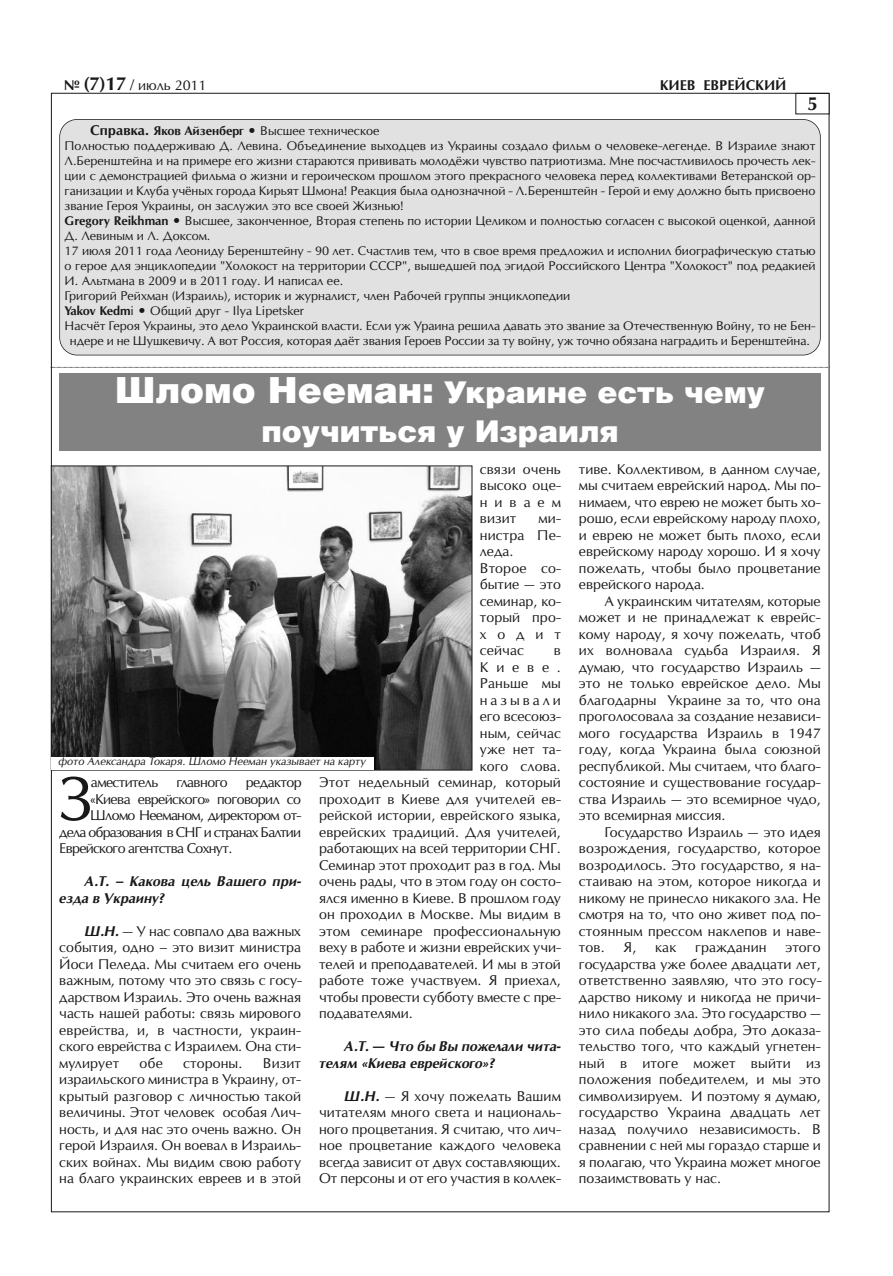
<style>
.page{position:relative;width:893px;height:1276px;background:#fff}
.page>*{position:absolute;margin:0;border:0;box-sizing:border-box;transform-origin:0 0}
.t1{font:59.1px "Opium New";color:#191919}
.t2{font:900 30px/38.8px "Helios";color:#fff;text-align:center}
.t3{font:700 18px "Opium New";color:#191919}
.t4{font:13.5px/16.5px "Opium New";color:#191919;text-align:justify}
.t5{font:italic 700 13.5px/16.5px "Opium New";color:#191919}
.t6{font:13.5px "Opium New";letter-spacing:-.04em;color:#191919}
.t7{font:13.5px "Opium New";letter-spacing:-.06em;color:#191919}
.t8{font:13.5px "Opium New";letter-spacing:-.045em;color:#191919}
.t9{font:13.5px "Opium New";letter-spacing:-.05em;color:#191919}
.t10{font:700 13.5px "Opium New";color:#191919}
.t11{font:13.5px "Opium New";letter-spacing:.225em;color:#191919}
.t12{font:12px "Opium New";color:#191919}
.t13{font:italic 10.5px "Opium New";color:#191919}
.s1{font-weight:700}
.s2{font-weight:700;font-size:18px}
.s3{font-weight:700;font-size:13.5px}
.s4{font-size:36px}
.s5{font-weight:700;font-style:italic}
</style>
<div class="page">
<div style="left:795px;top:93px;width:34px;height:21px;border:1px solid #191919"></div>
<div style="left:60px;top:120px;width:760px;height:235px;background:#e1e1e1;border-radius:17px"></div>
<div style="left:59px;top:119px;width:762px;height:236px;border:2px solid #191919;border-radius:18px"></div>
<svg style="left:51px;top:367px;width:779px;height:1px"></svg>
<div style="left:59px;top:373px;width:762px;height:78px;background:#828282"></div>
<img style="left:53px;top:467px;width:417px;height:301px">
<div style="left:51px;top:757px;width:322px;height:12px;background:#fff"></div>
<p class="t4" style="left:64px;top:77px;width:144px"><span class="s1">№</span> <span class="s2">(7)17</span> / июль 2011</p>
<p class="t10" style="left:660px;top:77px;width:128px">КИЕВ ЕВРЕЙСКИЙ</p>
<h3 class="t3" style="left:807px;top:93px;width:12px">5</h3>
<p class="t12" style="left:90px;top:124px;width:291px"><span class="s3">Справка.</span> <span class="s1">Яков Айзенберг</span> • Высшее техническое</p>
<p class="t12" style="left:65px;top:139px;width:752px">Полностью поддерживаю Д. Левина. Объединение выходцев из Украины создало фильм о человеке-легенде. В Израиле знают</p>
<p class="t12" style="left:65px;top:154px;width:752px">Л.Беренштейна и на примере его жизни стараются прививать молодёжи чувство патриотизма. Мне посчастливилось прочесть лек-</p>
<p class="t12" style="left:65px;top:169px;width:752px">ции с демонстрацией фильма о жизни и героическом прошлом этого прекрасного человека перед коллективами Ветеранской ор-</p>
<p class="t12" style="left:65px;top:184px;width:752px">ганизации и Клуба учёных города Кирьят Шмона! Реакция была однозначной - Л.Беренштейн - Герой и ему должно быть присвоено</p>
<p class="t12" style="left:65px;top:199px;width:341px">звание Героя Украины, он заслужил это все своей Жизнью!</p>
<p class="t12" style="left:65px;top:214px;width:752px"><span class="s1">Gregory Reikhman</span> • Высшее, законченное, Вторая степень по истории Целиком и полностью согласен с высокой оценкой, данной</p>
<p class="t12" style="left:65px;top:229px;width:147px">Д. Левиным и Л. Доксом.</p>
<p class="t12" style="left:65px;top:244px;width:752px">17 июля 2011 года Леониду Беренштейну - 90 лет. Счастлив тем, что в свое время предложил и исполнил биографическую статью</p>
<p class="t12" style="left:65px;top:259px;width:752px">о герое для энциклопедии "Холокост на территории СССР", вышедшей под эгидой Российского Центра "Холокост" под редакией</p>
<p class="t12" style="left:65px;top:274px;width:280px">И. Альтмана в 2009 и в 2011 году. И написал ее.</p>
<p class="t12" style="left:65px;top:289px;width:507px">Григорий Рейхман (Израиль), историк и журналист, член Рабочей группы энциклопедии</p>
<p class="t12" style="left:65px;top:304px;width:241px"><span class="s1">Yakov Kedm</span>i • Общий друг - Ilya Lipetsker</p>
<p class="t12" style="left:65px;top:319px;width:752px">Насчёт Героя Украины, это дело Украинской власти. Если уж Ураина решила давать это звание за Отечественную Войну, то не Бен-</p>
<p class="t12" style="left:70px;top:334px;width:742px">ндере и не Шушкевичу. А вот Россия, которая даёт звания Героев России за ту войну, уж точно обязана наградить и Беренштейна.</p>
<h2 class="t2" style="left:115px;top:375px;width:652px"><span class="s4">Шломо Нееман:</span> Украине есть чему поучиться у Израиля</h2>
<p class="t4" style="left:480px;top:461px;width:83px">связи очень высоко оце&shy;ниваем визит</p>
<p class="t4" style="left:480px;top:510px;width:83px;text-align:left;text-indent:59px">ми&shy;нистра Пе&shy;леда.<br>Второе со&shy;бытие — это семинар, ко&shy;торый про&shy;ходит сейчас</p>
<p class="t4" style="left:554px;top:642px;width:9px">в</p>
<p class="t4" style="left:480px;top:659px;width:83px">Киеве.</p>
<p class="t4" style="left:480px;top:675px;width:83px">Раньше мы</p>
<p class="t11" style="left:480px;top:692px;width:83px">называли</p>
<p class="t4" style="left:480px;top:708px;width:83px">его всесоюз-</p>
<p class="t4" style="left:480px;top:725px;width:83px">ным, сейчас</p>
<p class="t4" style="left:480px;top:741px;width:83px">уже нет та-</p>
<p class="t4" style="left:480px;top:758px;width:83px">кого слова.</p>
<p class="t4" style="left:319px;top:774px;width:243px">Этот недельный семинар, который</p>
<p class="t4" style="left:319px;top:791px;width:243px">проходит в Киеве для учителей ев-</p>
<p class="t4" style="left:319px;top:807px;width:243px">рейской истории, еврейского языка,</p>
<p class="t4" style="left:319px;top:824px;width:243px">еврейских традиций. Для учителей,</p>
<p class="t4" style="left:319px;top:840px;width:243px">работающих на всей территории СНГ.</p>
<p class="t4" style="left:319px;top:857px;width:243px">Семинар этот проходит раз в год. Мы</p>
<p class="t4" style="left:319px;top:873px;width:243px">очень рады, что в этом году он состо-</p>
<p class="t4" style="left:319px;top:890px;width:243px">ялся именно в Киеве. В прошлом году</p>
<p class="t4" style="left:319px;top:906px;width:243px">он проходил в Москве. Мы видим в</p>
<p class="t4" style="left:319px;top:923px;width:243px">этом семинаре профессиональную</p>
<p class="t4" style="left:319px;top:939px;width:243px">веху в работе и жизни еврейских учи-</p>
<p class="t4" style="left:319px;top:956px;width:243px">телей и преподавателей. И мы в этой</p>
<p class="t4" style="left:319px;top:972px;width:243px">работе тоже участвуем. Я приехал,</p>
<p class="t4" style="left:319px;top:989px;width:243px">чтобы провести субботу вместе с пре-</p>
<p class="t4" style="left:319px;top:1005px;width:95px">подавателями.</p>
<p class="t5" style="left:319px;top:1038px;width:243px;text-indent:26px">А.Т. — Что бы Вы пожелали чита&shy;телям «Киева еврейского»?</p>
<p class="t4" style="left:319px;top:1088px;width:243px;text-indent:26px"><span class="s5">Ш.Н.</span> — Я хочу пожелать Вашим читателям много света и националь&shy;ного процветания. Я считаю, что лич&shy;ное процветание каждого человека всегда зависит от двух составляющих.<br>От персоны и от его участия в коллек-</p>
<p class="t13" style="left:58px;top:755px;width:309px">фото Александра Токаря. Шломо Нееман указывает на карту</p>
<h1 class="t1" style="left:59px;top:765px;width:35px">З</h1>
<p class="t6" style="left:91px;top:774px;width:69px">аместитель</p>
<p class="t6" style="left:176px;top:774px;width:53px">главного</p>
<p class="t6" style="left:246px;top:774px;width:57px">редактор</p>
<p class="t6" style="left:90px;top:791px;width:212px">«Киева еврейского» поговорил со</p>
<p class="t8" style="left:90px;top:807px;width:213px">Шломо Нееманом, директором от-</p>
<p class="t7" style="left:59px;top:824px;width:243px">дела образования в СНГ и странах Балтии</p>
<p class="t9" style="left:59px;top:840px;width:174px">Еврейского агентства Сохнут.</p>
<p class="t5" style="left:59px;top:873px;width:243px;text-indent:26px">А.Т. – Какова цель Вашего при&shy;езда в Украину?</p>
<p class="t4" style="left:59px;top:922px;width:244px;text-indent:26px"><span class="s5">Ш.Н.</span> — У нас совпало два важных события, одно – это визит министра Йоси Пеледа. Мы считаем его очень важным, потому что это связь с госу&shy;дарством Израиль. Это очень важная часть нашей работы: связь мирового еврейства, и, в частности, украин&shy;ского еврейства с Израилем. Она сти&shy;мулирует</p>
<p class="t4" style="left:140px;top:1054px;width:25px">обе</p>
<p class="t4" style="left:183px;top:1054px;width:61px">стороны.</p>
<p class="t4" style="left:59px;top:1054px;width:243px;text-indent:203px">Визит израильского министра в Украину, от&shy;крытый разговор с личностью такой величины. Этот человек особая Лич&shy;ность, и для нас это очень важно. Он герой Израиля. Он воевал в Израиль&shy;ских войнах. Мы видим свою работу на благо украинских евреев и в этой</p>
<p class="t4" style="left:579px;top:461px;width:243px">тиве. Коллективом, в данном случае, мы считаем еврейский народ. Мы по&shy;нимаем, что еврею не может быть хо&shy;рошо, если еврейскому народу плохо, и еврею не может быть плохо, если еврейскому народу хорошо. И я хочу пожелать, чтобы было процветание еврейского народа.</p>
<p class="t4" style="left:579px;top:593px;width:243px;text-indent:26px">А украинским читателям, которые может и не принадлежат к еврейс&shy;кому народу, я хочу пожелать, чтоб их волновала судьба Израиля. Я думаю, что государство Израиль — это не только еврейское дело. Мы благодарны Украине за то, что она проголосовала за создание независи&shy;мого государства Израиль в 1947 году, когда Украина была союзной республикой. Мы считаем, что благо&shy;состояние и существование государ&shy;ства Израиль — это всемирное чудо, это всемирная миссия.</p>
<p class="t4" style="left:579px;top:824px;width:243px;text-indent:26px">Государство Израиль — это идея возрождения, государство, которое возродилось. Это государство, я на&shy;стаиваю на этом, которое никогда и никому не принесло никакого зла. Не смотря на то, что оно живет под по&shy;стоянным прессом наклепов и наве&shy;тов.</p>
<p class="t4" style="left:623px;top:939px;width:14px">Я,</p>
<p class="t4" style="left:655px;top:939px;width:23px">как</p>
<p class="t4" style="left:695px;top:939px;width:73px">гражданин</p>
<p class="t4" style="left:579px;top:939px;width:244px;text-indent:206px">этого государства уже более двадцати лет, ответственно заявляю, что это госу&shy;дарство никому и никогда не причи&shy;нило никакого зла. Это государство — это сила победы добра, Это доказа&shy;тельство того, что каждый угнетен&shy;ный в итоге может выйти из положения победителем, и мы это символизируем. И поэтому я думаю, государство Украина двадцать лет назад получило независимость. В сравнении с ней мы гораздо старше и я полагаю, что Украина может многое позаимствовать у нас.</p>
</div>
